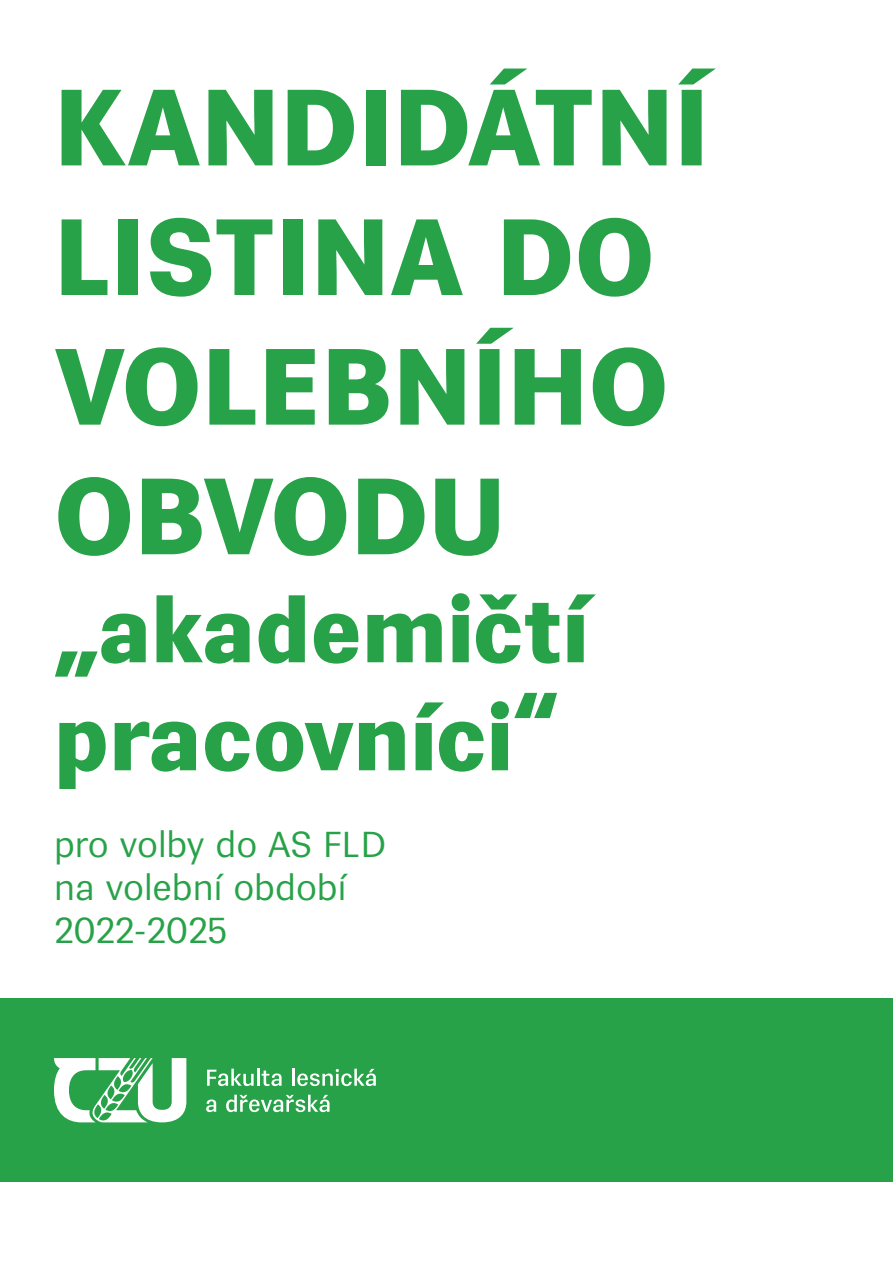
<style>
.page{position:relative;width:893px;height:1263px;background:#fff}
.page>*{position:absolute;margin:0;border:0;box-sizing:border-box;transform-origin:0 0}
.t1{font:900 108px/129.6px "Vegan Sans Premium";color:#28a248}
.t2{font:900 90px/108px "Vegan Sans Premium";color:#28a248}
.t3{font:300 36px/43.2px "Vegan Sans Premium";color:#28a248}
</style>
<div class="page">
<div style="left:0;top:998px;width:893px;height:184px;background:#28a248"></div>
<svg style="left:54px;top:1058px;width:132px;height:64px"></svg>
<svg style="left:207px;top:1069px;width:75px;height:17px"></svg>
<hr style="left:292px;top:1069px;width:3px;height:17px;background:#fff">
<svg style="left:297px;top:1069px;width:79px;height:17px"></svg>
<svg style="left:206px;top:1099px;width:10px;height:13px"></svg>
<svg style="left:226px;top:1095px;width:104px;height:17px"></svg>
<p class="t1" style="left:54px;top:63px;width:657px">KANDIDÁTNÍ<br>LISTINA DO<br>VOLEBNÍHO<br>OBVODU</p>
<p class="t2" style="left:54px;top:577px;width:537px">„akademičtí pracovníci“</p>
<p class="t3" style="left:54px;top:823px;width:333px">pro volby do AS FLD na volební období<br>2022-2025</p>
</div>
